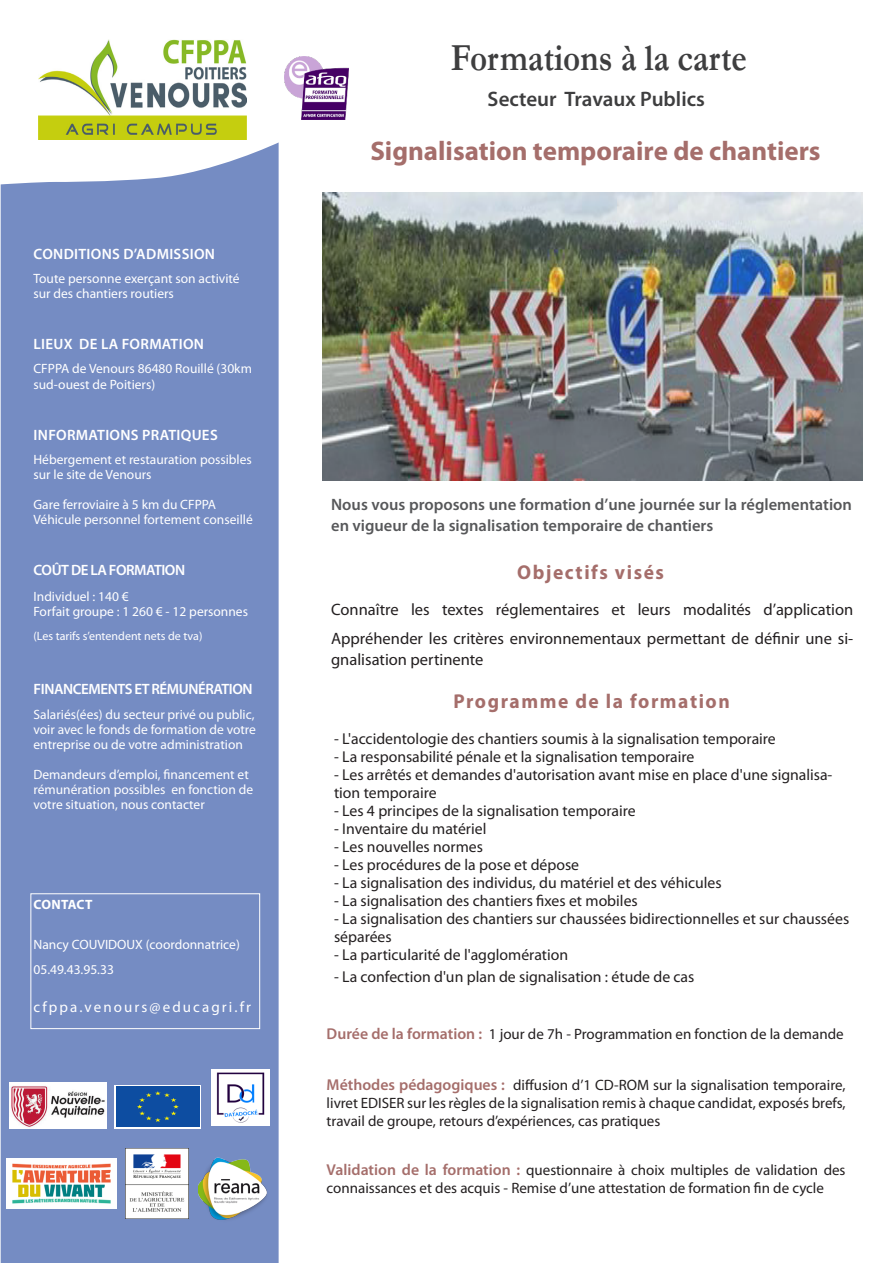
<style>
.page{position:relative;width:893px;height:1263px;background:#fff}
.page>*{position:absolute;margin:0;border:0;box-sizing:border-box;transform-origin:0 0}
.t1{font:700 38.55px "Garamond";color:#3e3e3f;scale:.85 1}
.t2{font:700 27px "Myriad Pro";color:#a56e6b}
.t3{font:600 21px "Myriad Pro";color:#3e3e3f}
.t4{font:700 20.1px "Myriad Pro";letter-spacing:.08em;color:#a56e6b}
.t5{font:16.5px/21.6px "Myriad Pro";color:#231f20}
.t6{font:600 16.5px/21px "Myriad Pro";color:#57585a}
.t7{font:15.75px/18px "Myriad Pro";color:#231f20}
.t8{font:15px/18px "Myriad Pro";color:#231f20}
.t9{font:600 15px "Myriad Pro";letter-spacing:.02em;color:#fff}
.t10{font:600 15px "Myriad Pro";letter-spacing:-.03em;color:#fff}
.t11{font:15px "Myriad Pro";letter-spacing:.14em;color:#fff}
.t12{font:13.5px/15px "Myriad Pro";color:#fff}
.t13{font:700 13.5px "Myriad Pro";letter-spacing:.005em;color:#fff}
.t14{font:12px "Myriad Pro";color:#fff}
.s1{font-weight:600;font-size:15.75px;color:#a56e6b}
</style>
<div class="page">
<div style="left:1px;top:142px;width:278px;height:1121px;background:#758cc3"></div>
<div style="left:30px;top:893px;width:230px;height:136px;border:1px solid #fff"></div>
<img style="left:38px;top:40px;width:208px;height:99px">
<img style="left:284px;top:57px;width:65px;height:62px">
<img style="left:9px;top:1083px;width:97px;height:46px">
<div style="left:115px;top:1085px;width:86px;height:43px;background:#0d4da1"></div>
<svg style="left:137px;top:1091px;width:42px;height:31px"></svg>
<img style="left:211px;top:1069px;width:58px;height:56px">
<img style="left:7px;top:1158px;width:109px;height:50px">
<img style="left:126px;top:1148px;width:63px;height:70px">
<img style="left:198px;top:1150px;width:77px;height:77px">
<img style="left:323px;top:193px;width:540px;height:288px">
<p class="t9" style="left:34px;top:244px;width:183px">CONDITIONS D’ADMISSION</p>
<p class="t12" style="left:33px;top:270px;width:208px">Toute personne exerçant son activité sur des chantiers routiers</p>
<p class="t9" style="left:34px;top:334px;width:172px">LIEUX DE LA FORMATION</p>
<p class="t12" style="left:33px;top:360px;width:220px;line-height:16.2px">CFPPA de Venours 86480 Rouillé (30km sud-ouest de Poitiers)</p>
<p class="t9" style="left:34px;top:425px;width:186px">INFORMATIONS PRATIQUES</p>
<p class="t12" style="left:33px;top:452px;width:220px">Hébergement et restauration possibles sur le site de Venours</p>
<p class="t12" style="left:33px;top:497px;width:184px">Gare ferroviaire à 5 km du CFPPA</p>
<p class="t12" style="left:33px;top:512px;width:221px">Véhicule personnel fortement conseillé</p>
<p class="t10" style="left:34px;top:560px;width:153px">COÛT DE LA FORMATION</p>
<p class="t12" style="left:33px;top:588px;width:216px">Individuel : 140 €<br>Forfait groupe : 1 260 € - 12 personnes</p>
<p class="t14" style="left:33px;top:628px;width:170px">(Les tarifs s’entendent nets de tva)</p>
<p class="t10" style="left:34px;top:679px;width:221px">FINANCEMENTS ET RÉMUNÉRATION</p>
<p class="t12" style="left:33px;top:707px;width:224px;text-align:justify">Salariés(ées) du secteur privé ou public, voir avec le fonds de formation de votre entreprise ou de votre administration</p>
<p class="t12" style="left:33px;top:767px;width:221px">Demandeurs d’emploi, financement et rémunération possibles en fonction de votre situation, nous contacter</p>
<p class="t13" style="left:34px;top:896px;width:60px">CONTACT</p>
<p class="t12" style="left:33px;top:937px;width:208px">Nancy COUVIDOUX (coordonnatrice)</p>
<p class="t12" style="left:33px;top:962px;width:82px">05.49.43.95.33</p>
<p class="t11" style="left:33px;top:997px;width:219px">cfppa.venours@educagri.fr</p>
<p class="t1" style="left:451px;top:32px;width:350px">Formations à la carte</p>
<p class="t3" style="left:488px;top:86px;width:219px">Secteur Travaux Publics</p>
<p class="t2" style="left:370px;top:133px;width:452px">Signalisation temporaire de chantiers</p>
<p class="t6" style="left:331px;top:494px;width:522px">Nous vous proposons une formation d’une journée sur la réglementation en vigueur de la signalisation temporaire de chantiers</p>
<p class="t4" style="left:517px;top:559px;width:148px">Objectifs visés</p>
<p class="t5" style="left:331px;top:598px;width:524px">Connaître les textes réglementaires et leurs modalités d’application</p>
<p class="t5" style="left:331px;top:627px;width:524px">Appréhender les critères environnementaux permettant de définir une si&shy;gnalisation pertinente</p>
<p class="t4" style="left:453px;top:688px;width:278px">Programme de la formation</p>
<p class="t7" style="left:334px;top:729px;width:443px">- L'accidentologie des chantiers soumis à la signalisation temporaire</p>
<p class="t7" style="left:334px;top:747px;width:362px">- La responsabilité pénale et la signalisation temporaire</p>
<p class="t7" style="left:334px;top:765px;width:500px">- Les arrêtés et demandes d'autorisation avant mise en place d'une signalisa&shy;tion temporaire</p>
<p class="t7" style="left:334px;top:801px;width:303px">- Les 4 principes de la signalisation temporaire</p>
<p class="t7" style="left:334px;top:819px;width:154px">- Inventaire du matériel</p>
<p class="t7" style="left:334px;top:837px;width:150px">- Les nouvelles normes</p>
<p class="t7" style="left:334px;top:855px;width:247px">- Les procédures de la pose et dépose</p>
<p class="t7" style="left:334px;top:873px;width:389px">- La signalisation des individus, du matériel et des véhicules</p>
<p class="t7" style="left:334px;top:891px;width:305px">- La signalisation des chantiers fixes et mobiles</p>
<p class="t7" style="left:334px;top:909px;width:517px">- La signalisation des chantiers sur chaussées bidirectionnelles et sur chaussées séparées</p>
<p class="t7" style="left:334px;top:945px;width:236px">- La particularité de l'agglomération</p>
<p class="t7" style="left:334px;top:967px;width:362px">- La confection d'un plan de signalisation : étude de cas</p>
<p class="t8" style="left:327px;top:1025px;width:518px"><span class="s1">Durée de la formation :</span> 1 jour de 7h - Programmation en fonction de la demande</p>
<p class="t8" style="left:327px;top:1075px;width:520px;text-align:justify"><span class="s1">Méthodes pédagogiques :</span> diffusion d’1 CD-ROM sur la signalisation temporaire, livret EDISER sur les règles de la signalisation remis à chaque candidat, exposés brefs, travail de groupe, retours d’expériences, cas pratiques</p>
<p class="t8" style="left:327px;top:1160px;width:520px"><span class="s1">Validation de la formation :</span> questionnaire à choix multiples de validation des connaissances et des acquis - Remise d’une attestation de formation fin de cycle</p>
</div>
